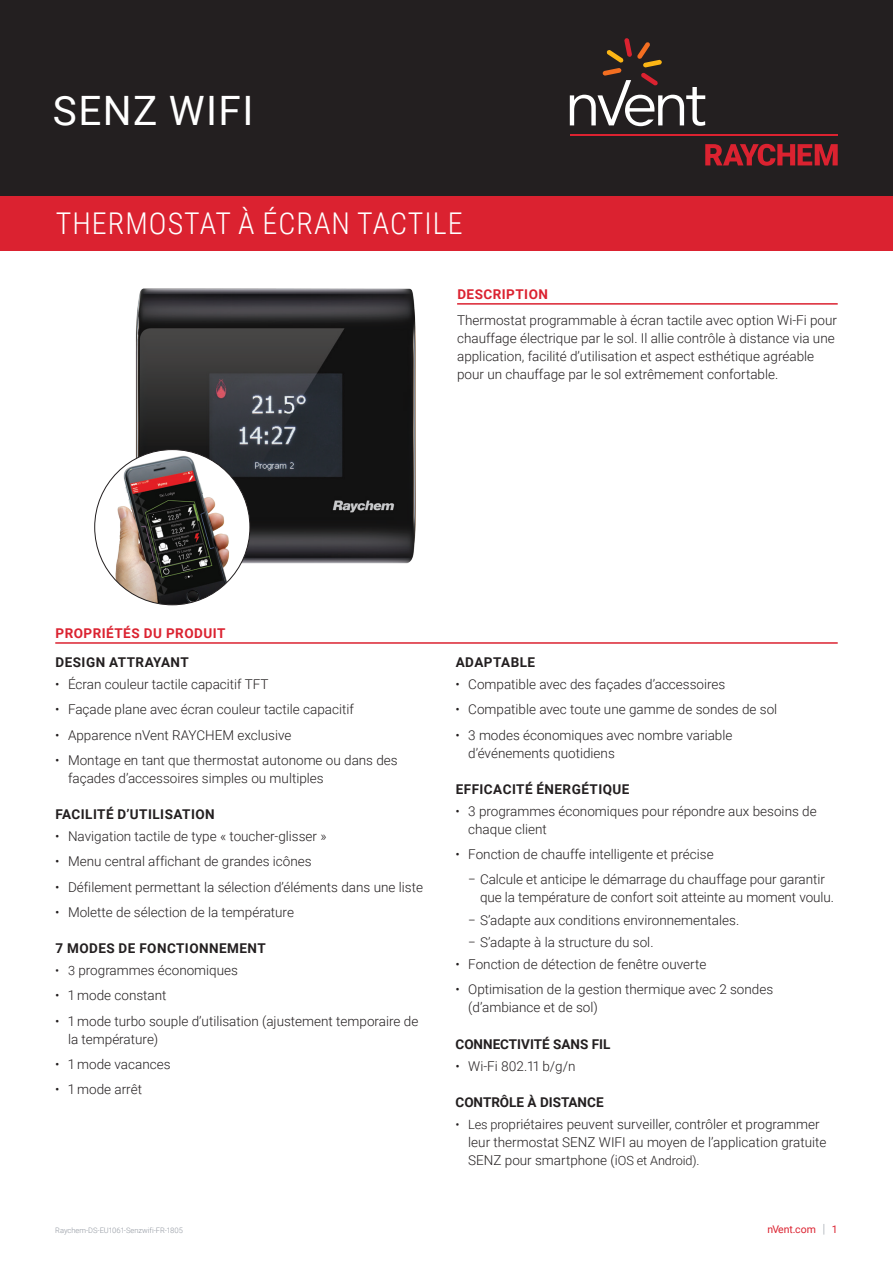
<style>
.page{position:relative;width:893px;height:1263px;background:#fff}
.page>*{position:absolute;margin:0;border:0;box-sizing:border-box;transform-origin:0 0}
.t1{font:40.5px "Roboto";letter-spacing:.035em;color:#fff}
.t2{font:300 30px "Roboto Condensed";letter-spacing:.035em;color:#fff}
.t3{font:300 13.5px/18px "Roboto";color:#231f20}
.t4{font:700 13.5px "Roboto";letter-spacing:.035em;color:#231f20}
.t5{font:700 13.5px "Roboto";color:#231f20}
.t6{font:700 13.5px "Roboto";letter-spacing:.035em;color:#db2230}
.t7{font:10.5px "Roboto";color:#db2230}
.t8{font:300 7.5px "Roboto";color:#8f959e}
.s1{font-size:12.75px}
.s2{font-family:"Roboto Condensed"}
.s3{font-weight:300;font-size:12.6px;color:#8f959e}
</style>
<div class="page">
<div style="left:0;top:0;width:893px;height:196px;background:#231f20"></div>
<div style="left:0;top:196px;width:893px;height:55px;background:#db2230"></div>
<svg style="left:705px;top:144px;width:133px;height:22px"></svg>
<hr style="left:570px;top:134px;width:268px;height:2px;background:#db2230">
<svg style="left:570px;top:38px;width:135px;height:88px"></svg>
<img style="left:94px;top:288px;width:322px;height:284px">
<div style="left:95px;top:450px;width:155px;height:155px;background:#fff;border-radius:50%"></div>
<img style="left:97px;top:451px;width:139px;height:154px">
<hr style="left:457px;top:303px;width:381px;height:2px;background:#db2230">
<hr style="left:55px;top:642px;width:783px;height:2px;background:#db2230">
<h1 class="t1" style="left:53px;top:83px;width:202px">SENZ WIFI</h1>
<h2 class="t2" style="left:56px;top:202px;width:408px">THERMOSTAT À ÉCRAN TACTILE</h2>
<p class="t6" style="left:457px;top:285px;width:92px">DESCRIPTION</p>
<p class="t3" style="left:457px;top:311px;width:382px">Thermostat programmable à écran tactile avec option Wi-Fi pour chauffage électrique par le sol. Il allie contrôle à distance via une application, facilité d’utilisation et aspect esthétique agréable pour un chauffage par le sol extrêmement confortable.</p>
<p class="t6" style="left:56px;top:624px;width:171px">PROPRIÉTÉS DU PRODUIT</p>
<p class="t4" style="left:56px;top:653px;width:135px">DESIGN ATTRAYANT</p>
<p class="t3" style="left:55px;top:675px;width:215px">• Écran couleur tactile capacitif TFT</p>
<p class="t3" style="left:55px;top:700px;width:300px">• Façade plane avec écran couleur tactile capacitif</p>
<p class="t3" style="left:55px;top:725px;width:238px">• Apparence nVent RAYCHEM exclusive</p>
<p class="t3" style="left:68px;top:750px;width:331px;text-indent:-13px">• Montage en tant que thermostat autonome ou dans des façades d’accessoires simples ou multiples</p>
<p class="t4" style="left:56px;top:805px;width:161px">FACILITÉ D’UTILISATION</p>
<p class="t3" style="left:55px;top:827px;width:273px">• Navigation tactile de type « toucher-glisser »</p>
<p class="t3" style="left:55px;top:852px;width:258px">• Menu central affichant de grandes icônes</p>
<p class="t3" style="left:55px;top:877px;width:369px">• Défilement permettant la sélection d’éléments dans une liste</p>
<p class="t3" style="left:55px;top:902px;width:240px">• Molette de sélection de la température</p>
<p class="t4" style="left:56px;top:939px;width:212px">7 MODES DE FONCTIONNEMENT</p>
<p class="t3" style="left:55px;top:961px;width:184px"><span class="s1">• 3</span> programmes économiques</p>
<p class="t3" style="left:55px;top:986px;width:113px">• 1 mode constant</p>
<p class="t3" style="left:68px;top:1011px;width:352px;text-indent:-13px">• 1 mode turbo souple d’utilisation (ajustement temporaire de la température)</p>
<p class="t3" style="left:55px;top:1054px;width:117px">• 1 mode vacances</p>
<p class="t3" style="left:55px;top:1080px;width:88px">• 1 mode arrêt</p>
<p class="t4" style="left:456px;top:653px;width:81px">ADAPTABLE</p>
<p class="t3" style="left:455px;top:675px;width:271px">• Compatible avec des façades d’accessoires</p>
<p class="t3" style="left:455px;top:700px;width:323px">• Compatible avec toute une gamme de sondes de sol</p>
<p class="t3" style="left:468px;top:725px;width:266px;text-indent:-13px">• 3 modes économiques avec nombre variable d’événements quotidiens</p>
<p class="t4" style="left:456px;top:779px;width:175px">EFFICACITÉ ÉNERGÉTIQUE</p>
<p class="t3" style="left:468px;top:802px;width:350px;text-indent:-13px">• 3 programmes économiques pour répondre aux besoins de chaque client</p>
<p class="t3" style="left:455px;top:845px;width:260px">• Fonction de chauffe intelligente et précise</p>
<p class="t3" style="left:480px;top:870px;width:356px;text-indent:-12px"><span class="s2">–</span> Calcule et anticipe le démarrage du chauffage pour garantir que la température de confort soit atteinte au moment voulu.</p>
<p class="t3" style="left:468px;top:910px;width:272px"><span class="s2">–</span> S’adapte aux conditions environnementales.</p>
<p class="t3" style="left:468px;top:933px;width:187px"><span class="s2">–</span> S’adapte à la structure du sol.</p>
<p class="t3" style="left:455px;top:955px;width:252px">• Fonction de détection de fenêtre ouverte</p>
<p class="t3" style="left:468px;top:980px;width:306px;text-indent:-13px">• Optimisation de la gestion thermique avec 2 sondes (d’ambiance et de sol)</p>
<p class="t5" style="left:455px;top:1034px;width:156px">CONNECTIVITÉ SANS FIL</p>
<p class="t3" style="left:455px;top:1056px;width:122px">• Wi-Fi 802.11 b/g/n</p>
<p class="t5" style="left:455px;top:1093px;width:150px">CONTRÔLE À DISTANCE</p>
<p class="t3" style="left:468px;top:1115px;width:360px;text-indent:-13px"><span class="s1">• Les pro</span>priétaires peuvent surveiller, contrôler et programmer leur thermostat SENZ WIFI au moyen de l’application gratuite<br>SENZ pour smartphone (i<span class="s1">OS et Android).</span></p>
<p class="t8" style="left:55px;top:1225px;width:129px">Raychem-DS-EU1061-Senzwifi-FR-1805</p>
<p class="t7" style="left:767px;top:1222px;width:72px">nVent.com <span class="s3">|</span> 1</p>
</div>
